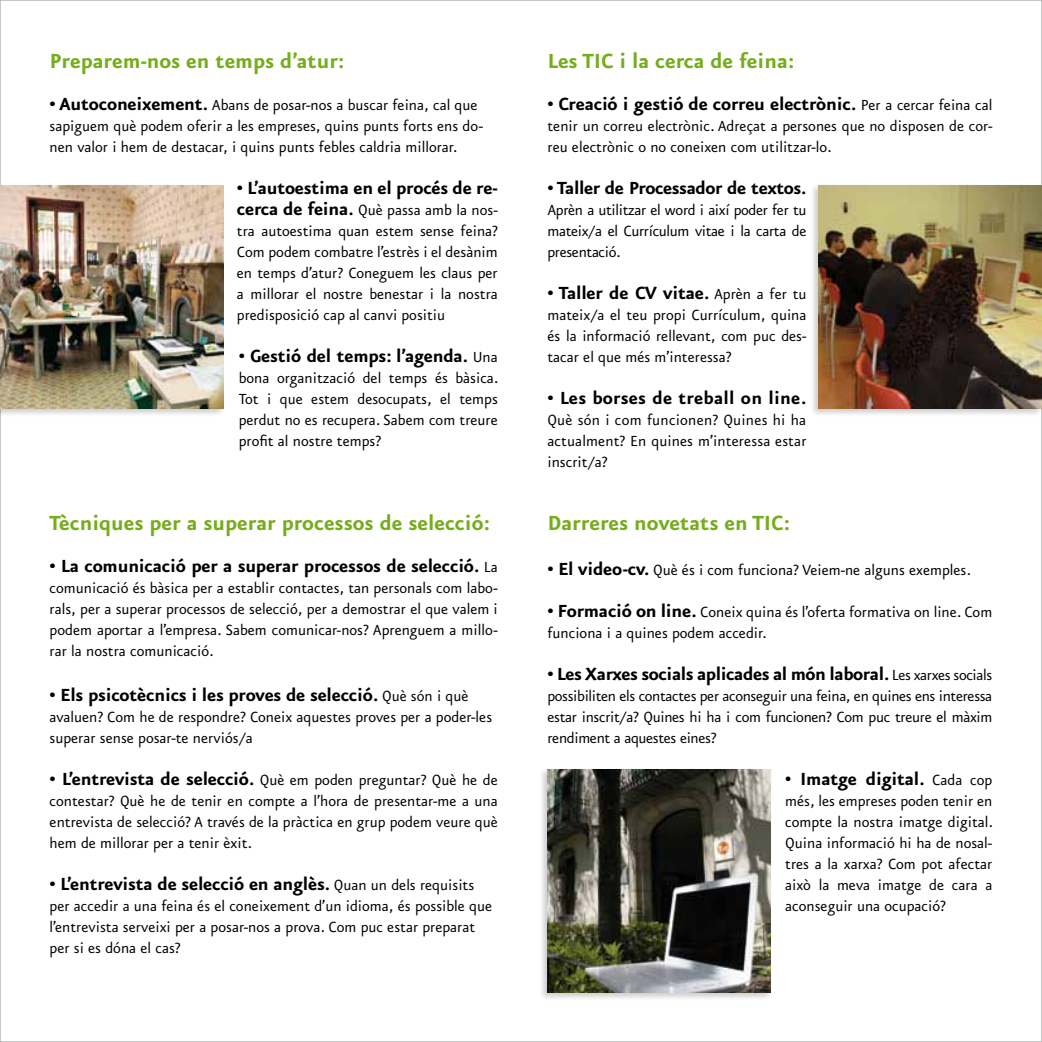
<style>
.page{position:relative;width:1042px;height:1042px;background:#fff}
.page>*{position:absolute;margin:0;border:0;box-sizing:border-box;transform-origin:0 0}
.t1{font:700 24.5px "Eureka Sans";color:#76ad1c}
.t2{font:700 21px "Eureka Sans";letter-spacing:-.01em;color:#000}
.t3{font:700 21px "Eureka Sans";letter-spacing:.01em;color:#000}
.t4{font:17.5px/21px "Eureka Sans";color:#000;text-align:justify}
.s1{font-weight:700;font-size:21px}
.s2{font-weight:400;font-size:17.5px}
</style>
<div class="page">
<div style="left:0;top:183px;width:225px;height:234px;background:#000;opacity:.2"></div>
<img style="left:0;top:185px;width:223px;height:223px">
<div style="left:538px;top:767px;width:235px;height:234px;background:#000;opacity:.2"></div>
<img style="left:547px;top:769px;width:224px;height:223px">
<div style="left:810px;top:183px;width:232px;height:234px;background:#000;opacity:.2"></div>
<img style="left:819px;top:185px;width:223px;height:223px">
<h1 class="t1" style="left:50px;top:48px;width:296px">Preparem-nos en temps d’atur:</h1>
<p class="t4" style="left:50px;top:95px;width:435px;text-align:left"><span class="s1">• Autoconeixement.</span> Abans de posar-nos a buscar feina, cal que sapiguem què podem oferir a les empreses, quins punts forts ens do&shy;nen valor i hem de destacar, i quins punts febles caldria millorar.</p>
<p class="t2" style="left:237px;top:177px;width:262px">• L’autoestima en el procés de re-</p>
<p class="t4" style="left:237px;top:200px;width:262px"><span class="s1">cerca de feina.</span> Què passa amb la nos&shy;tra autoestima quan estem sense feina?<br>Com podem combatre l’estrès i el desànim en temps d’atur? Coneguem les claus per a millorar el nostre benestar i la nostra predisposició cap al canvi positiu</p>
<p class="t2" style="left:239px;top:345px;width:261px">• Gestió del temps: l’agenda. <span class="s2">Una</span></p>
<p class="t4" style="left:239px;top:368px;width:261px">bona organització del temps és bàsica.<br>Tot i que estem desocupats, el temps perdut no es recupera. Sabem com treure profit al nostre temps?</p>
<h1 class="t1" style="left:50px;top:510px;width:442px">Tècniques per a superar processos de selecció:</h1>
<p class="t2" style="left:50px;top:555px;width:450px">• La comunicació per a superar processos de selecció. <span class="s2">La</span></p>
<p class="t4" style="left:50px;top:578px;width:450px">comunicació és bàsica per a establir contactes, tan personals com labo&shy;rals, per a superar processos de selecció, per a demostrar el que valem i podem aportar a l’empresa. Sabem comunicar-nos? Aprenguem a millo&shy;rar la nostra comunicació.</p>
<p class="t2" style="left:50px;top:684px;width:420px">• Els psicotècnics i les proves de selecció. <span class="s2">Què són i què</span></p>
<p class="t4" style="left:50px;top:707px;width:444px">avaluen? Com he de respondre? Coneix aquestes proves per a poder-les superar sense posar-te nerviós/a</p>
<p class="t4" style="left:50px;top:770px;width:450px"><span class="s1">• L’entrevista de selecció.</span> Què em poden preguntar? Què he de contestar? Què he de tenir en compte a l’hora de presentar-me a una entrevista de selecció? A través de la pràctica en grup podem veure què hem de millorar per a tenir èxit.</p>
<p class="t2" style="left:50px;top:873px;width:426px">• L’entrevista de selecció en anglès. <span class="s2">Quan un dels requisits</span></p>
<p class="t4" style="left:50px;top:896px;width:444px;text-align:left">per accedir a una feina és el coneixement d’un idioma, és possible que l’entrevista serveixi per a posar-nos a prova. Com puc estar preparat per si es dóna el cas?</p>
<h1 class="t1" style="left:547px;top:48px;width:248px">Les TIC i la cerca de feina:</h1>
<p class="t2" style="left:547px;top:93px;width:446px">• Creació i gestió de correu electrònic. <span class="s2">Per a cercar feina cal</span></p>
<p class="t4" style="left:547px;top:116px;width:446px">tenir un correu electrònic. Adreçat a persones que no disposen de cor&shy;reu electrònic o no coneixen com utilitzar-lo.</p>
<p class="t2" style="left:547px;top:177px;width:261px">• Taller de Processador de textos.</p>
<p class="t4" style="left:547px;top:200px;width:261px">Aprèn a utilitzar el word i així poder fer tu mateix/a el Currículum vitae i la carta de presentació.</p>
<p class="t2" style="left:547px;top:282px;width:260px">• Taller de CV vitae. <span class="s2">Aprèn a fer tu</span></p>
<p class="t4" style="left:547px;top:305px;width:260px">mateix/a el teu propi Currículum, quina és la informació rellevant, com puc des&shy;tacar el que més m’interessa?</p>
<p class="t3" style="left:547px;top:387px;width:260px">• Les borses de treball on line.</p>
<p class="t4" style="left:547px;top:410px;width:261px">Què són i com funcionen? Quines hi ha actualment? En quines m’interessa estar inscrit/a?</p>
<h1 class="t1" style="left:547px;top:510px;width:244px">Darreres novetats en TIC:</h1>
<p class="t4" style="left:547px;top:560px;width:425px"><span class="s1">• El video-cv.</span> Què és i com funciona? Veiem-ne alguns exemples.</p>
<p class="t4" style="left:547px;top:602px;width:446px"><span class="s1">• Formació on line.</span> Coneix quina és l’oferta formativa on line. Com funciona i a quines podem accedir.</p>
<p class="t2" style="left:547px;top:663px;width:446px">• Les Xarxes socials aplicades al món laboral. <span class="s2">Les xarxes socials</span></p>
<p class="t4" style="left:547px;top:686px;width:446px">possibiliten els contactes per aconseguir una feina, en quines ens interessa estar inscrit/a? Quines hi ha i com funcionen? Com puc treure el màxim rendiment a aquestes eines?</p>
<p class="t2" style="left:785px;top:768px;width:209px">• Imatge digital. <span class="s2">Cada cop</span></p>
<p class="t4" style="left:785px;top:791px;width:209px">més, les empreses poden tenir en compte la nostra imatge digital.<br>Quina informació hi ha de nosal&shy;tres a la xarxa? Com pot afectar això la meva imatge de cara a aconseguir una ocupació?</p>
</div>
